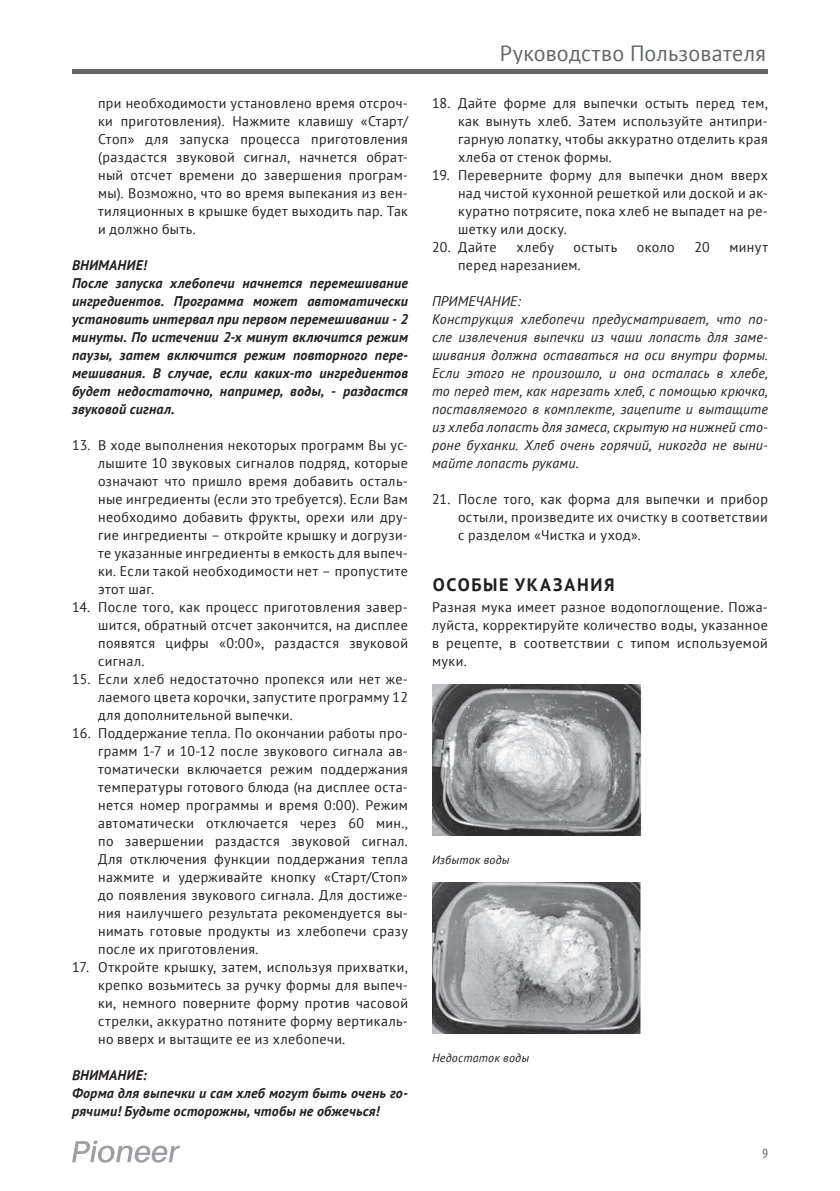
<style>
.page{position:relative;width:840px;height:1191px;background:#fff}
.page>*{position:absolute;margin:0;border:0;box-sizing:border-box;transform-origin:0 0}
.t1{font:22px "PT Sans";letter-spacing:.015em;color:#626669}
.Заголовки{font:700 18px "PT Sans";letter-spacing:.09em;color:#231f20}
.t2{font:condensed 14.2px "Myriad Pro";color:#626669}
.Основной_текст_для_с{font:14px/18px "PT Sans";letter-spacing:.03em;color:#231f20;text-align:justify}
.внимание{font:italic 700 14px/18px "PT Sans";letter-spacing:.015em;color:#231f20;text-align:justify}
.Примечание{font:italic 14px/18px "PT Sans";letter-spacing:.015em;color:#231f20;text-align:justify}
.Основной_текст{font:14px/18px "PT Sans";letter-spacing:.03em;color:#231f20;text-align:justify}
.Основной_текст-2{font:italic 12px "PT Sans";letter-spacing:.02em;color:#231f20}
</style>
<div class="page">
<hr style="left:72px;top:69px;width:695px;height:4px;background:#626669">
<svg style="left:72px;top:1140px;width:108px;height:22px"></svg>
<img style="left:432px;top:684px;width:208px;height:152px">
<img style="left:432px;top:882px;width:208px;height:152px">
<p class="Основной_текст_для_с" style="left:98px;top:94px;width:311px">при необходимости установлено время отсроч&shy;ки приготовления). Нажмите клавишу «Старт/ Стоп» для запуска процесса приготовления (раздастся звуковой сигнал, начнется обрат&shy;ный отсчет времени до завершения програм&shy;мы). Возможно, что во время выпекания из вен&shy;тиляционных в крышке будет выходить пар. Так и должно быть.</p>
<p class="внимание" style="left:72px;top:256px;width:76px">ВНИМАНИЕ!</p>
<p class="внимание" style="left:72px;top:274px;width:337px">После запуска хлебопечи начнется перемешивание ингредиентов. Программа может автоматически установить интервал при первом перемешивании - 2 минуты. По истечении 2-х минут включится режим паузы, затем включится режим повторного пере&shy;мешивания. В случае, если каких-то ингредиентов будет недостаточно, например, воды, - раздастся звуковой сигнал.</p>
<p class="Основной_текст_для_с" style="left:98px;top:436px;width:311px;text-indent:-26px">13. В ходе выполнения некоторых программ Вы ус&shy;лышите 10 звуковых сигналов подряд, которые означают что пришло время добавить осталь&shy;ные ингредиенты (если это требуется). Если Вам необходимо добавить фрукты, орехи или дру&shy;гие ингредиенты – откройте крышку и догрузи&shy;те указанные ингредиенты в емкость для выпеч&shy;ки. Если такой необходимости нет – пропустите этот шаг.</p>
<p class="Основной_текст_для_с" style="left:98px;top:598px;width:311px;text-indent:-26px">14. После того, как процесс приготовления завер&shy;шится, обратный отсчет закончится, на дисплее появятся цифры «0:00», раздастся звуковой сигнал.</p>
<p class="Основной_текст_для_с" style="left:98px;top:670px;width:311px;text-indent:-26px">15. Если хлеб недостаточно пропекся или нет же&shy;лаемого цвета корочки, запустите программу 12 для дополнительной выпечки.</p>
<p class="Основной_текст_для_с" style="left:98px;top:724px;width:311px;text-indent:-26px">16. Поддержание тепла. По окончании работы про&shy;грамм 1-7 и 10-12 после звукового сигнала ав&shy;томатически включается режим поддержания температуры готового блюда (на дисплее оста&shy;нется номер программы и время 0:00). Режим автоматически отключается через 60 мин., по завершении раздастся звуковой сигнал.<br>Для отключения функции поддержания тепла нажмите и удерживайте кнопку «Старт/Стоп» до появления звукового сигнала. Для достиже&shy;ния наилучшего результата рекомендуется вы&shy;нимать готовые продукты из хлебопечи сразу после их приготовления.</p>
<p class="Основной_текст_для_с" style="left:98px;top:958px;width:311px;text-indent:-26px">17. Откройте крышку, затем, используя прихватки, крепко возьмитесь за ручку формы для выпеч&shy;ки, немного поверните форму против часовой стрелки, аккуратно потяните форму вертикаль&shy;но вверх и вытащите ее из хлебопечи.</p>
<p class="внимание" style="left:72px;top:1066px;width:76px">ВНИМАНИЕ:</p>
<p class="внимание" style="left:72px;top:1084px;width:337px">Форма для выпечки и сам хлеб могут быть очень го&shy;рячими! Будьте осторожны, чтобы не обжечься!</p>
<h1 class="t1" style="left:499px;top:40px;width:267px">Руководство Пользователя</h1>
<p class="Основной_текст_для_с" style="left:458px;top:94px;width:311px;text-indent:-26px">18. Дайте форме для выпечки остыть перед тем, как вынуть хлеб. Затем используйте антипри&shy;гарную лопатку, чтобы аккуратно отделить края хлеба от стенок формы.</p>
<p class="Основной_текст_для_с" style="left:458px;top:166px;width:311px;text-indent:-26px">19. Переверните форму для выпечки дном вверх над чистой кухонной решеткой или доской и ак&shy;куратно потрясите, пока хлеб не выпадет на ре&shy;шетку или доску.</p>
<p class="Основной_текст_для_с" style="left:432px;top:238px;width:66px">20. Дайте</p>
<p class="Основной_текст_для_с" style="left:516px;top:238px;width:39px">хлебу</p>
<p class="Основной_текст_для_с" style="left:573px;top:238px;width:45px">остыть</p>
<p class="Основной_текст_для_с" style="left:636px;top:238px;width:39px">около</p>
<p class="Основной_текст_для_с" style="left:694px;top:238px;width:17px">20</p>
<p class="Основной_текст_для_с" style="left:729px;top:238px;width:40px">минут</p>
<p class="Основной_текст_для_с" style="left:458px;top:256px;width:124px">перед нарезанием.</p>
<p class="Примечание" style="left:432px;top:292px;width:90px">ПРИМЕЧАНИЕ:</p>
<p class="Примечание" style="left:432px;top:310px;width:337px">Конструкция хлебопечи предусматривает, что по&shy;сле извлечения выпечки из чаши лопасть для заме&shy;шивания должна оставаться на оси внутри формы.<br>Если этого не произошло, и она осталась в хлебе, то перед тем, как нарезать хлеб, с помощью крючка, поставляемого в комплекте, зацепите и вытащите из хлеба лопасть для замеса, скрытую на нижней сто&shy;роне буханки. Хлеб очень горячий, никогда не выни&shy;майте лопасть руками.</p>
<p class="Основной_текст_для_с" style="left:458px;top:490px;width:311px;text-indent:-26px">21. После того, как форма для выпечки и прибор остыли, произведите их очистку в соответствии с разделом «Чистка и уход».</p>
<p class="Заголовки" style="left:432px;top:572px;width:183px">ОСОБЫЕ УКАЗАНИЯ</p>
<p class="Основной_текст" style="left:432px;top:598px;width:337px">Разная мука имеет разное водопоглощение. Пожа&shy;луйста, корректируйте количество воды, указанное в рецепте, в соответствии с типом используемой муки.</p>
<p class="Основной_текст-2" style="left:432px;top:852px;width:79px">Избыток воды</p>
<p class="Основной_текст-2" style="left:432px;top:1050px;width:99px">Недостаток воды</p>
<p class="t2" style="left:762px;top:1146px;width:7px">9</p>
</div>
